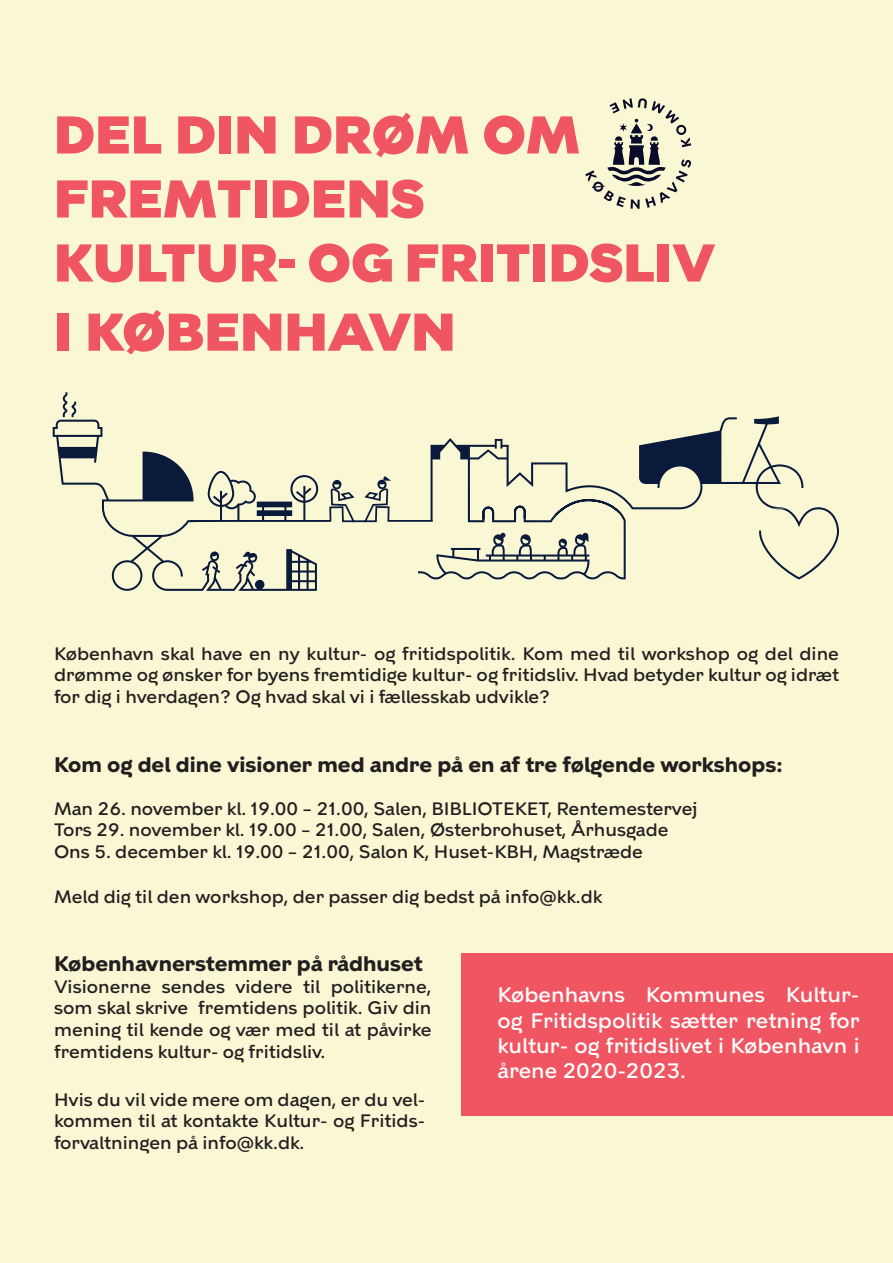
<style>
.page{position:relative;width:893px;height:1263px;background:#f9f7d4}
.page>*{position:absolute;margin:0;border:0;box-sizing:border-box;transform-origin:0 0}
.t1{font:900 52.95px/64.1px "KBH";color:#f05662}
.t2{font:500 21px/25.2px "KBH";color:#fff;text-align:justify}
.t3{font:700 21px "KBH";color:#231f20}
.t4{font:500 18px/21.6px "KBH";color:#231f20;text-align:justify}
</style>
<div class="page">
<div style="left:461px;top:954px;width:432px;height:162px;background:#f05662"></div>
<svg style="left:418px;top:416px;width:421px;height:163px"></svg>
<svg style="left:63px;top:392px;width:13px;height:25px"></svg>
<svg style="left:53px;top:420px;width:265px;height:171px"></svg>
<hr style="left:388px;top:520px;width:45px;height:2px;background:#091a3b">
<hr style="left:190px;top:520px;width:141px;height:2px;background:#091a3b">
<svg style="left:328px;top:476px;width:63px;height:47px"></svg>
<svg style="left:585px;top:98px;width:106px;height:111px"></svg>
<h1 class="t1" style="left:54px;top:103px;width:663px">DEL DIN DRØM OM<br>FREMTIDENS<br>KULTUR- OG FRITIDSLIV</h1>
<h1 class="t1" style="left:54px;top:300px;width:403px">I KØBENHAVN</h1>
<p class="t4" style="left:54px;top:643px;width:786px">København skal have en ny kultur- og fritidspolitik. Kom med til workshop og del dine drømme og ønsker for byens fremtidige kultur- og fritidsliv. Hvad betyder kultur og idræt for dig i hverdagen? Og hvad skal vi i fællesskab udvikle?</p>
<p class="t3" style="left:54px;top:756px;width:730px">Kom og del dine visioner med andre på en af tre følgende workshops:</p>
<p class="t4" style="left:54px;top:798px;width:645px;text-align:left">Man 26. november kl. 19.00 – 21.00, Salen, BIBLIOTEKET, Rentemestervej<br>Tors 29. november kl. 19.00 – 21.00, Salen, Østerbrohuset, Århusgade<br>Ons 5. december kl. 19.00 – 21.00, Salon K, Huset-KBH, Magstræde</p>
<p class="t4" style="left:54px;top:886px;width:550px">Meld dig til den workshop, der passer dig bedst på info@kk.dk</p>
<p class="t3" style="left:54px;top:955px;width:370px">Københavnerstemmer på rådhuset</p>
<p class="t4" style="left:54px;top:976px;width:379px">Visionerne sendes videre til politikerne, som skal skrive fremtidens politik. Giv din mening til kende og vær med til at påvirke fremtidens kultur- og fritidsliv.</p>
<p class="t4" style="left:54px;top:1089px;width:373px">Hvis du vil vide mere om dagen, er du vel&shy;kommen til at kontakte Kultur- og Fritids&shy;forvaltningen på info@kk.dk.</p>
<p class="t2" style="left:497px;top:983px;width:364px">Københavns Kommunes Kultur&shy;og Fritidspolitik sætter retning for kultur- og fritidslivet i København i årene 2020-2023.</p>
</div>
